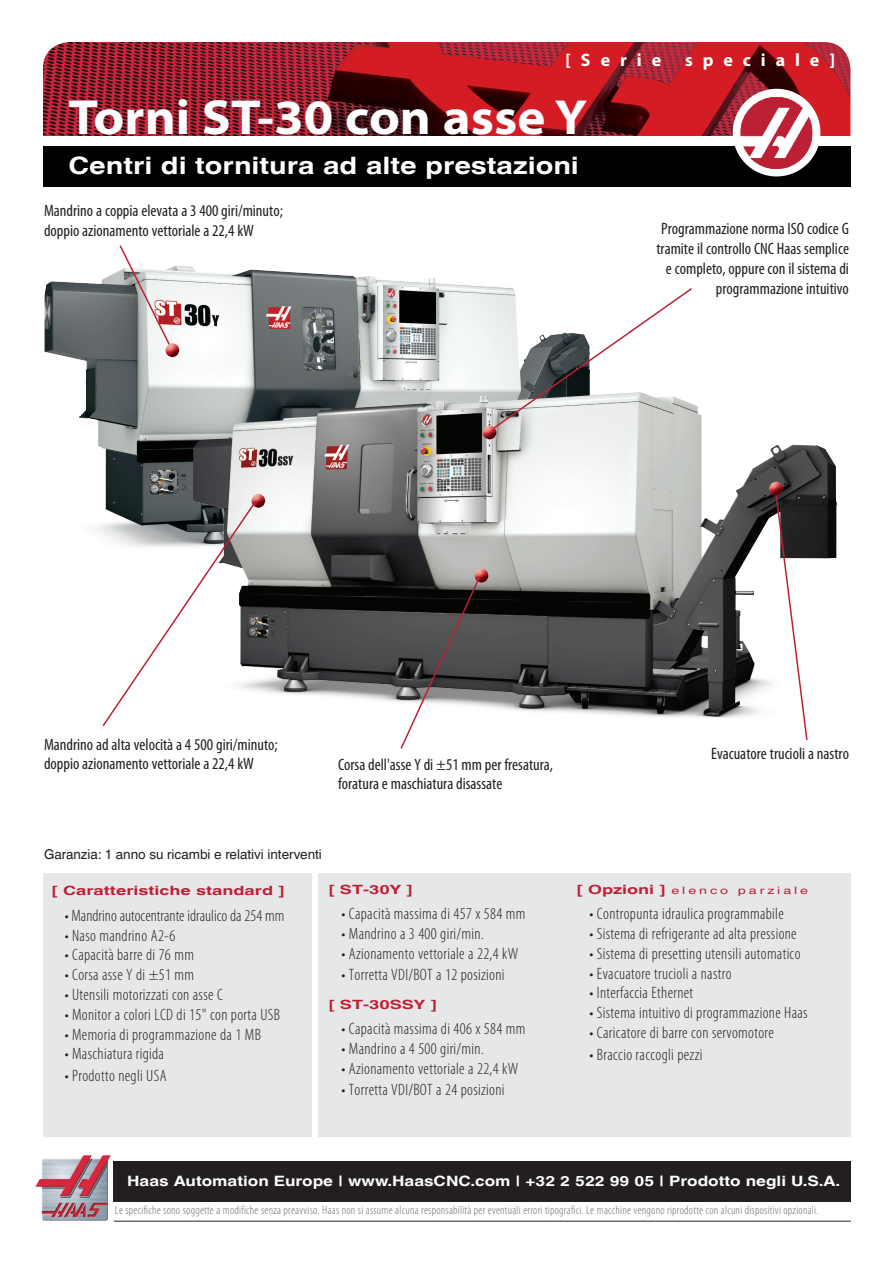
<style>
.page{position:relative;width:893px;height:1263px;background:#fff}
.page>*{position:absolute;margin:0;border:0;box-sizing:border-box;transform-origin:0 0}
.Headline{font:700 semi-expanded 49.5px "Myriad Pro";color:#fff}
.Subtitle{font:700 24px "Helvetica World";color:#fff;scale:1.2 1}
.Special_Series{font:700 18px "Myriad Pro";letter-spacing:.55em;color:#fff}
.Standard_Options_Bod{font:300 condensed 16.5px "Myriad Pro";letter-spacing:.02em;color:#231f20}
.Bullet_Points{font:condensed 16.5px/19.8px "Myriad Pro";color:#231f20}
.Standard_Options_Bod-2{font:300 condensed 16.5px "Myriad Pro";color:#231f20}
.t1{font:700 14.25px "Helvetica World";color:#fff;scale:1.2 1}
.Warranty{font:13.5px "Helvetica World";color:#231f20}
.Standard_Options_Hea{font:700 12.75px "Helvetica World";color:#bc2034;scale:1.41 1}
.Disclaimer{font:300 condensed 12px "Myriad Pro";letter-spacing:.02em;color:#6c6d70}
.Standard_Options_Hea-2{font:10.2px "Helvetica World";letter-spacing:.2em;color:#bc2034;scale:1.41 1}
.s1{font-weight:700;font-size:12.75px}
</style>
<div class="page">
<div style="left:114px;top:1161px;width:737px;height:41px;background:#231f20"></div>
<img style="left:43px;top:42px;width:807px;height:94px">
<div style="left:43px;top:146px;width:807px;height:40px;background:#000001"></div>
<div style="left:733px;top:89px;width:87px;height:87px;background:#fff;border-radius:50%"></div>
<svg style="left:740px;top:97px;width:72px;height:72px"></svg>
<img style="left:35px;top:1155px;width:76px;height:66px">
<hr style="left:114px;top:1221px;width:737px;height:1px;background:#231f20">
<img style="left:44px;top:266px;width:445px;height:268px">
<img style="left:182px;top:392px;width:655px;height:326px">
<div style="left:318px;top:873px;width:532px;height:263px;background:#e6e7e9"></div>
<div style="left:43px;top:873px;width:268px;height:263px;background:#e6e7e9"></div>
<img style="left:475px;top:569px;width:13px;height:14px">
<svg style="left:399px;top:575px;width:82px;height:174px"></svg>
<img style="left:251px;top:494px;width:14px;height:14px">
<svg style="left:101px;top:499px;width:157px;height:227px"></svg>
<svg style="left:488px;top:287px;width:206px;height:146px"></svg>
<img style="left:483px;top:425px;width:13px;height:14px">
<svg style="left:118px;top:245px;width:55px;height:105px"></svg>
<img style="left:165px;top:343px;width:14px;height:14px">
<svg style="left:774px;top:486px;width:34px;height:254px"></svg>
<img style="left:769px;top:482px;width:14px;height:14px">
<p class="Special_Series" style="left:565px;top:48px;width:97px">[Serie</p>
<p class="Special_Series" style="left:685px;top:48px;width:151px">speciale]</p>
<p class="Headline" style="left:68px;top:90px;width:521px">Torni ST-30 con asse Y</p>
<p class="Subtitle" style="left:68px;top:151px;width:427px">Centri di tornitura ad alte prestazioni</p>
<p class="Bullet_Points" style="left:44px;top:201px;width:240px">Mandrino a coppia elevata a 3 400 giri/minuto; doppio azionamento vettoriale a 22,4 kW</p>
<p class="Bullet_Points" style="left:656px;top:219px;width:194px;text-align:right">Programmazione norma ISO codice G tramite il controllo CNC Haas semplice e completo, oppure con il sistema di programmazione intuitivo</p>
<p class="Bullet_Points" style="left:44px;top:734px;width:235px">Mandrino ad alta velocità a 4 500 giri/minuto; doppio azionamento vettoriale a 22,4 kW</p>
<p class="Bullet_Points" style="left:338px;top:754px;width:217px">Corsa dell'asse Y di ±51 mm per fresatura, foratura e maschiatura disassate</p>
<p class="Warranty" style="left:44px;top:846px;width:279px">Garanzia: 1 anno su ricambi e relativi interventi</p>
<p class="Bullet_Points" style="left:711px;top:744px;width:139px">Evacuatore trucioli a nastro</p>
<p class="Standard_Options_Hea" style="left:52px;top:883px;width:166px">[ Caratteristiche standard ]</p>
<p class="Standard_Options_Bod-2" style="left:65px;top:906px;width:221px">• Mandrino autocentrante idraulico da 254 mm</p>
<p class="Standard_Options_Bod" style="left:65px;top:926px;width:112px">• Naso mandrino A2-6</p>
<p class="Standard_Options_Bod" style="left:65px;top:946px;width:131px">• Capacità barre di 76 mm</p>
<p class="Standard_Options_Bod" style="left:65px;top:966px;width:131px">• Corsa asse Y di ±51 mm</p>
<p class="Standard_Options_Bod" style="left:65px;top:986px;width:160px">• Utensili motorizzati con asse C</p>
<p class="Standard_Options_Bod" style="left:65px;top:1005px;width:217px">• Monitor a colori LCD di 15" con porta USB</p>
<p class="Standard_Options_Bod" style="left:65px;top:1025px;width:198px">• Memoria di programmazione da 1 MB</p>
<p class="Standard_Options_Bod" style="left:65px;top:1045px;width:101px">• Maschiatura rigida</p>
<p class="Standard_Options_Bod" style="left:65px;top:1067px;width:103px">• Prodotto negli USA</p>
<p class="Standard_Options_Hea" style="left:329px;top:882px;width:61px">[ ST-30Y ]</p>
<p class="Standard_Options_Bod" style="left:341px;top:905px;width:186px">• Capacità massima di 457 x 584 mm</p>
<p class="Standard_Options_Bod" style="left:341px;top:925px;width:144px">• Mandrino a 3 400 giri/min.</p>
<p class="Standard_Options_Bod" style="left:341px;top:944px;width:178px">• Azionamento vettoriale a 22,4 kW</p>
<p class="Standard_Options_Bod" style="left:341px;top:966px;width:165px">• Torretta VDI/BOT a 12 posizioni</p>
<p class="Standard_Options_Hea" style="left:329px;top:997px;width:78px">[ ST-30SSY ]</p>
<p class="Standard_Options_Bod" style="left:341px;top:1020px;width:186px">• Capacità massima di 406 x 584 mm</p>
<p class="Standard_Options_Bod" style="left:341px;top:1039px;width:144px">• Mandrino a 4 500 giri/min.</p>
<p class="Standard_Options_Bod" style="left:341px;top:1059px;width:178px">• Azionamento vettoriale a 22,4 kW</p>
<p class="Standard_Options_Bod" style="left:341px;top:1081px;width:165px">• Torretta VDI/BOT a 24 posizioni</p>
<p class="Standard_Options_Hea-2" style="left:577px;top:884px;width:166px"><span class="s1">[ Opzioni ]</span> elenco parziale</p>
<p class="Standard_Options_Bod" style="left:589px;top:905px;width:196px">• Contropunta idraulica programmabile</p>
<p class="Standard_Options_Bod" style="left:589px;top:925px;width:209px">• Sistema di refrigerante ad alta pressione</p>
<p class="Standard_Options_Bod" style="left:589px;top:944px;width:213px">• Sistema di presetting utensili automatico</p>
<p class="Standard_Options_Bod" style="left:589px;top:964px;width:143px">• Evacuatore trucioli a nastro</p>
<p class="Standard_Options_Bod" style="left:589px;top:984px;width:105px">• Interfaccia Ethernet</p>
<p class="Standard_Options_Bod" style="left:589px;top:1004px;width:220px">• Sistema intuitivo di programmazione Haas</p>
<p class="Standard_Options_Bod" style="left:589px;top:1024px;width:186px">• Caricatore di barre con servomotore</p>
<p class="Standard_Options_Bod" style="left:589px;top:1045px;width:114px">• Braccio raccogli pezzi</p>
<p class="t1" style="left:127px;top:1173px;width:596px">Haas Automation Europe | www.HaasCNC.com | +32 2 522 99 05 | Prodotto negli U.S.A.</p>
<p class="Disclaimer" style="left:115px;top:1204px;width:705px">Le specifiche sono soggette a modifiche senza preavviso. Haas non si assume alcuna responsabilità per eventuali errori tipografici. Le macchine vengono riprodotte con alcuni dispositivi opzionali.</p>
</div>
